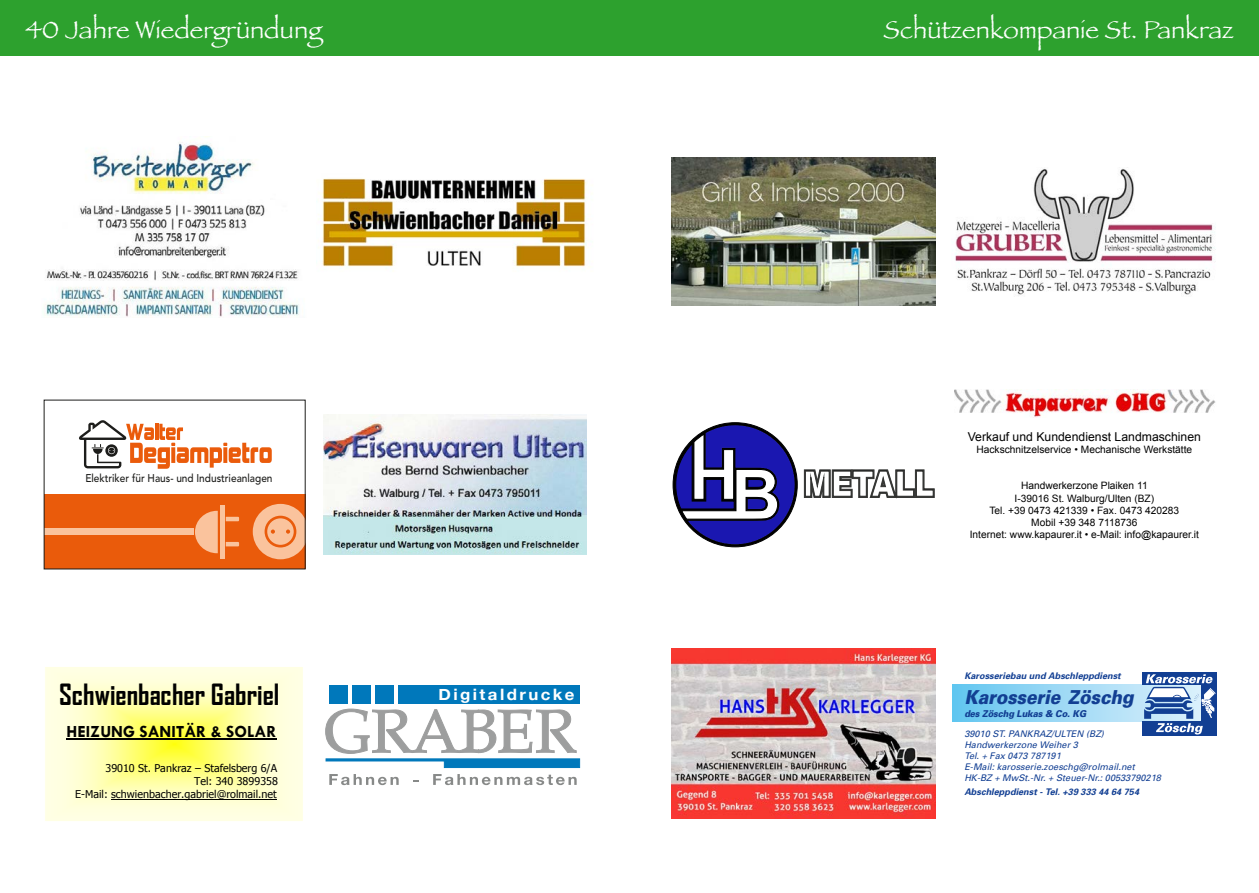
<style>
.page{position:relative;width:1259px;height:893px;background:#fff}
.page>*{position:absolute;margin:0;border:0;box-sizing:border-box;transform-origin:0 0}
.t1{font:700 28.05px "Agency FB";color:#000}
.t2{font:25.5px "Papyrus";color:#fff}
.t3{font:italic 900 19.2px "Univers";letter-spacing:-.01em;color:#123f93;scale:.9 1}
.t4{font:700 17.25px "Tw Cen";letter-spacing:.005em;color:#000}
.t5{font:700 15.75px "Helvetica Neue";letter-spacing:.145em;color:#fff;scale:1.07 1}
.t6{font:12.3px "Arial";color:#000}
.t7{font:500 11.25px "Avenir";color:#1d1d1b;scale:.9 1}
.t8{font:10.8px/13px "Tahoma";color:#000;text-align:right}
.t9{font:10.2px/12.3px "Arial";color:#000;text-align:center}
.t10{font:italic 900 9.45px "Univers";letter-spacing:-.015em;color:#123f93;scale:.9 1}
.t11{font:italic 9.15px/10.9px "Univers";color:#123f93}
.t12{font:italic 700 9.15px "Univers";color:#123f93}
</style>
<div class="page">
<div style="left:0;top:0;width:1259px;height:55px;background:#2da12e"></div>
<img style="left:45px;top:142px;width:254px;height:176px">
<img style="left:318px;top:178px;width:270px;height:89px">
<div style="left:44px;top:495px;width:261px;height:74px;background:#ea5b0b"></div>
<svg style="left:253px;top:504px;width:50px;height:55px"></svg>
<hr style="left:220px;top:505px;width:4px;height:53px;background:#fac39d">
<svg style="left:226px;top:517px;width:13px;height:4px"></svg>
<svg style="left:195px;top:511px;width:23px;height:42px"></svg>
<svg style="left:226px;top:542px;width:13px;height:4px"></svg>
<div style="left:44px;top:528px;width:150px;height:7px;background:#fac39d"></div>
<svg style="left:79px;top:420px;width:193px;height:49px"></svg>
<img style="left:323px;top:415px;width:264px;height:140px">
<img style="left:46px;top:668px;width:256px;height:152px">
<div style="left:44px;top:666px;width:260px;height:156px;border:1px solid #fff"></div>
<hr style="left:67px;top:739px;width:210px;height:1px;background:#000">
<hr style="left:111px;top:799px;width:166px;height:1px;background:#000">
<svg style="left:329px;top:774px;width:70px;height:11px"></svg>
<svg style="left:433px;top:774px;width:143px;height:11px"></svg>
<svg style="left:325px;top:709px;width:255px;height:59px"></svg>
<div style="left:399px;top:686px;width:181px;height:18px;background:#0078bb"></div>
<div style="left:375px;top:686px;width:18px;height:18px;background:#0078bb"></div>
<div style="left:352px;top:686px;width:18px;height:18px;background:#0078bb"></div>
<div style="left:329px;top:686px;width:18px;height:18px;background:#0078bb"></div>
<img style="left:672px;top:158px;width:263px;height:148px">
<img style="left:955px;top:168px;width:261px;height:128px">
<svg style="left:804px;top:470px;width:130px;height:28px"></svg>
<svg style="left:673px;top:422px;width:124px;height:125px"></svg>
<img style="left:954px;top:390px;width:262px;height:27px">
<img style="left:672px;top:648px;width:263px;height:171px">
<svg style="left:952px;top:685px;width:192px;height:36px;background:#94d6f4"></svg>
<div style="left:1141px;top:721px;width:75px;height:15px;background:#123f93"></div>
<div style="left:1141px;top:672px;width:75px;height:13px;background:#123f93"></div>
<div style="left:1200px;top:685px;width:16px;height:36px;background:#123f93"></div>
<svg style="left:1144px;top:674px;width:71px;height:60px"></svg>
<h2 class="t2" style="left:26px;top:14px;width:298px">40 Jahre Wiedergründung</h2>
<h2 class="t2" style="left:883px;top:14px;width:351px">Schützenkompanie St. Pankraz</h2>
<p class="t7" style="left:85px;top:472px;width:209px">Elektriker für Haus- und Industrieanlagen</p>
<h1 class="t1" style="left:59px;top:677px;width:222px">Schwienbacher Gabriel</h1>
<h3 class="t4" style="left:67px;top:722px;width:211px">HEIZUNG SANITÄR &amp; SOLAR</h3>
<p class="t8" style="left:75px;top:762px;width:204px">39010 St. Pankraz – Stafelsberg 6/A<br>Tel: 340 3899358<br>E-Mail: schwienbacher.gabriel@rolmail.net</p>
<h3 class="t5" style="left:438px;top:685px;width:129px">Digitaldrucke</h3>
<p class="t6" style="left:967px;top:428px;width:235px">Verkauf und Kundendienst Landmaschinen</p>
<p class="t9" style="left:976px;top:443px;width:217px">Hackschnitzelservice • Mechanische Werkstätte</p>
<p class="t9" style="left:969px;top:480px;width:231px">Handwerkerzone Plaiken 11<br>I-39016 St. Walburg/Ulten (BZ)<br>Tel. +39 0473 421339 • Fax. 0473 420283<br>Mobil +39 348 7118736<br>Internet: www.kapaurer.it • e-Mail: info@kapaurer.it</p>
<p class="t12" style="left:964px;top:670px;width:158px">Karosseriebau und Abschleppdienst</p>
<h3 class="t3" style="left:964px;top:685px;width:189px">Karosserie Zöschg</h3>
<p class="t10" style="left:964px;top:707px;width:137px">des Zöschg Lukas &amp; Co. KG</p>
<p class="t11" style="left:964px;top:728px;width:198px">39010 ST. PANKRAZ/ULTEN (BZ)<br>Handwerkerzone Weiher 3<br>Tel. + Fax 0473 787191<br>E-Mail: karosserie.zoeschg@rolmail.net<br>HK-BZ + MwSt.-Nr. + Steuer-Nr.: 00533790218</p>
<p class="t12" style="left:964px;top:786px;width:176px">Abschleppdienst - Tel. +39 333 44 64 754</p>
</div>
